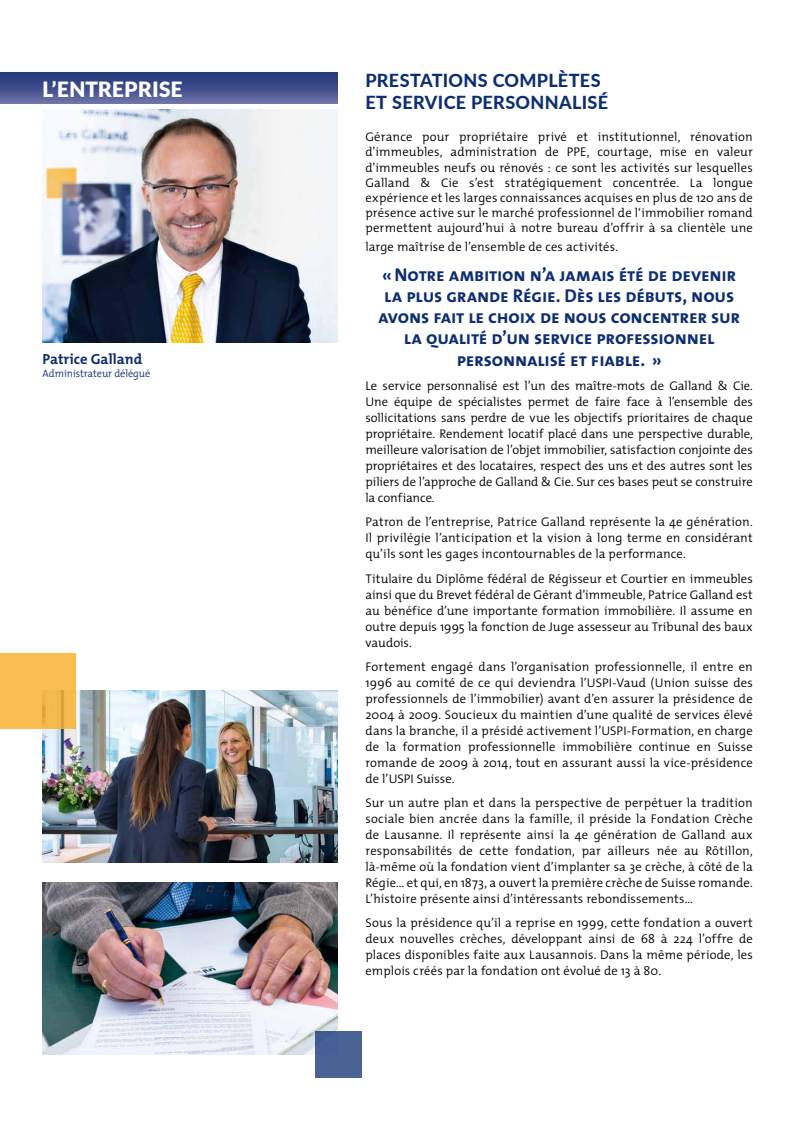
<style>
.page{position:relative;width:796px;height:1127px;background:#fff}
.page>*{position:absolute;margin:0;border:0;box-sizing:border-box;transform-origin:0 0}
.t1{font:900 21px "Lato";letter-spacing:.005em;color:#fff}
.t2{font:18.6px/21.3px "The Mix Bold Caps";letter-spacing:-.015em;color:#0e2e72;text-align:center}
.t3{font:800 18px/21.8px "Lato";letter-spacing:.02em;color:#0e2e72}
.t4{font:700 14.7px "The Mix B7";color:#0e2e72}
.t5{font:300 12.6px/15.9px "The Mix";letter-spacing:.01em;color:#000;text-align:justify}
.t6{font:300 10.65px "The Mix";letter-spacing:-.005em;color:#0e2e72}
</style>
<div class="page">
<img style="left:43px;top:883px;width:294px;height:172px">
<svg style="left:0;top:72px;width:337px;height:31px"></svg>
<img style="left:43px;top:691px;width:294px;height:172px">
<img style="left:43px;top:109px;width:294px;height:234px">
<div style="left:0;top:653px;width:75px;height:75px;background:#f9bd50"></div>
<div style="left:315px;top:1031px;width:46px;height:47px;background:#4a6295"></div>
<h1 class="t1" style="left:43px;top:77px;width:142px">L’ENTREPRISE</h1>
<h3 class="t3" style="left:365px;top:69px;width:244px">PRESTATIONS COMPLÈTES<br>ET SERVICE PERSONNALISÉ</h3>
<p class="t5" style="left:365px;top:129px;width:389px;line-height:15.1px">Gérance pour propriétaire privé et institutionnel, rénovation d’immeubles, administration de PPE, courtage, mise en valeur d’immeubles neufs ou rénovés : ce sont les activités sur lesquelles Galland &amp; Cie s’est stratégiquement concentrée. La longue expérience et les larges connaissances acquises en plus de 120 ans de présence active sur le marché professionnel de l‘immobilier romand permettent aujourd’hui à notre bureau d’offrir à sa clientèle une</p>
<p class="t5" style="left:365px;top:238px;width:254px">large maîtrise de l’ensemble de ces activités.</p>
<h2 class="t2" style="left:378px;top:263px;width:363px">« Notre ambition n’a jamais été de devenir la plus grande Régie. Dès les débuts, nous avons fait le choix de nous concentrer sur la qualité d’un service professionnel personnalisé et fiable. »</h2>
<p class="t5" style="left:365px;top:377px;width:389px">Le service personnalisé est l’un des maître-mots de Galland &amp; Cie.<br>Une équipe de spécialistes permet de faire face à l’ensemble des sollicitations sans perdre de vue les objectifs prioritaires de chaque propriétaire. Rendement locatif placé dans une perspective durable, meilleure valorisation de l’objet immobilier, satisfaction conjointe des propriétaires et des locataires, respect des uns et des autres sont les piliers de l’approche de Galland &amp; Cie. Sur ces bases peut se construire la confiance.</p>
<p class="t5" style="left:365px;top:514px;width:388px">Patron de l’entreprise, Patrice Galland représente la 4e génération.<br>Il privilégie l’anticipation et la vision à long terme en considérant qu’ils sont les gages incontournables de la performance.</p>
<p class="t5" style="left:365px;top:570px;width:388px">Titulaire du Diplôme fédéral de Régisseur et Courtier en immeubles ainsi que du Brevet fédéral de Gérant d’immeuble, Patrice Galland est au bénéfice d’une importante formation immobilière. Il assume en outre depuis 1995 la fonction de Juge assesseur au Tribunal des baux vaudois.</p>
<p class="t5" style="left:365px;top:658px;width:388px">Fortement engagé dans l’organisation professionnelle, il entre en 1996 au comité de ce qui deviendra l’USPI-Vaud (Union suisse des professionnels de l’immobilier) avant d’en assurer la présidence de 2004 à 2009. Soucieux du maintien d’une qualité de services élevé dans la branche, il a présidé activement l’USPI-Formation, en charge de la formation professionnelle immobilière continue en Suisse romande de 2009 à 2014, tout en assurant aussi la vice-présidence de l’USPI Suisse.</p>
<p class="t5" style="left:365px;top:794px;width:388px">Sur un autre plan et dans la perspective de perpétuer la tradition sociale bien ancrée dans la famille, il préside la Fondation Crèche de Lausanne. Il représente ainsi la 4e génération de Galland aux responsabilités de cette fondation, par ailleurs née au Rôtillon, là-même où la fondation vient d’implanter sa 3e crèche, à côté de la Régie… et qui, en 1873, a ouvert la première crèche de Suisse romande.<br>L’histoire présente ainsi d’intéressants rebondissements…</p>
<p class="t5" style="left:365px;top:915px;width:388px">Sous la présidence qu’il a reprise en 1999, cette fondation a ouvert deux nouvelles crèches, développant ainsi de 68 à 224 l’offre de places disponibles faite aux Lausannois. Dans la même période, les emplois créés par la fondation ont évolué de 13 à 80.</p>
<p class="t4" style="left:43px;top:351px;width:101px">Patrice Galland</p>
<p class="t6" style="left:43px;top:365px;width:109px">Administrateur délégué</p>
</div>
